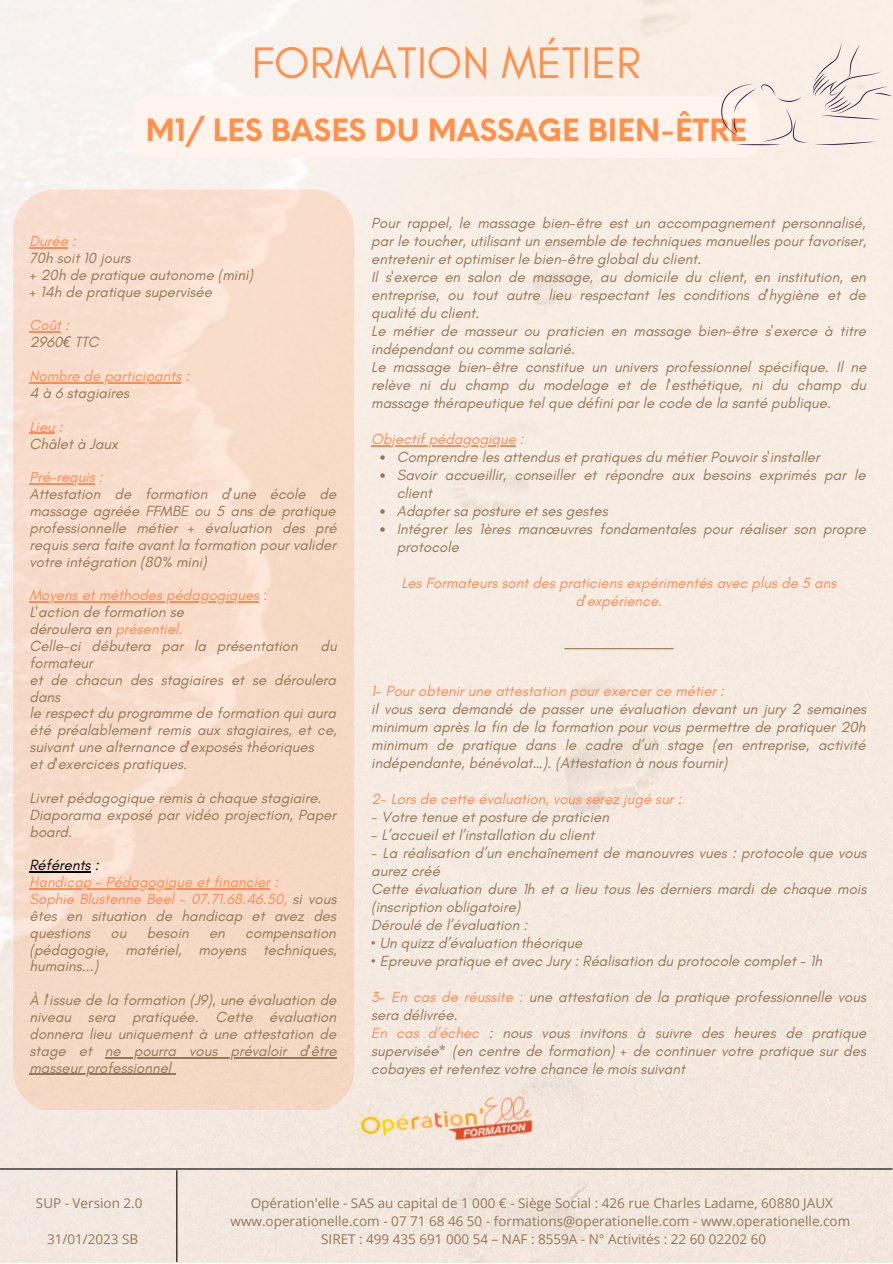
<style>
.page{position:relative;width:893px;height:1264px;background:#fff}
.page>*{position:absolute;margin:0;border:0;box-sizing:border-box;transform-origin:0 0}
.t1{font:45px "Glacial Indifference";color:#ff914d}
.t2{font:700 30px "Neue Einstellung";color:#ff914d}
.t3{font:italic 15px/18px "Glacial Indifference";color:#947858}
.t4{font:italic 15px/16.8px "Glacial Indifference";color:#fe8b56;text-align:center}
.t5{font:italic 15px "Glacial Indifference";color:#000}
.t6{font:13.5px/18px "Open Sans";color:#947858;text-align:center}
.s1{color:#fe8b56}
.s2{font-family:"Noto Sans"}
.s3{font-style:normal;color:#fe8b56}
.s4{color:#947858}
</style>
<div class="page">
<img style="left:0;top:0;width:892px;height:1262px">
<img style="left:333px;top:1077px;width:227px;height:82px">
<svg style="left:13px;top:190px;width:341px;height:920px;background:#f7dbc8"></svg>
<svg style="left:380px;top:455px;width:5px;height:5px"></svg>
<svg style="left:380px;top:473px;width:5px;height:5px"></svg>
<svg style="left:380px;top:509px;width:5px;height:5px"></svg>
<svg style="left:380px;top:527px;width:5px;height:4px"></svg>
<hr style="left:371px;top:445px;width:145px;height:1px;background:#fe8b56">
<hr style="left:0;top:1168px;width:892px;height:1px;background:#000">
<hr style="left:176px;top:1170px;width:1px;height:91px;background:#000">
<hr style="left:29px;top:247px;width:39px;height:1px;background:#fe8b56">
<hr style="left:29px;top:331px;width:32px;height:2px;background:#fe8b56">
<hr style="left:29px;top:382px;width:152px;height:1px;background:#fe8b56">
<svg style="left:29px;top:433px;width:26px;height:1px"></svg>
<hr style="left:29px;top:483px;width:66px;height:1px;background:#fe8b56">
<hr style="left:29px;top:601px;width:230px;height:1px;background:#fe8b56">
<hr style="left:29px;top:871px;width:62px;height:1px;background:#000">
<hr style="left:29px;top:888px;width:241px;height:1px;background:#fe8b56">
<hr style="left:105px;top:1056px;width:231px;height:2px;background:#947858">
<hr style="left:29px;top:1073px;width:142px;height:1px;background:#947858">
<div style="left:134px;top:97px;width:625px;height:61px;background:#fff4ed;border-radius:15px"></div>
<svg style="left:721px;top:43px;width:171px;height:102px;background:#f1e7df"></svg>
<hr style="left:564px;top:648px;width:109px;height:1px;background:#947858">
<h1 class="t1" style="left:252px;top:35px;width:390px">FORMATION MÉTIER</h1>
<h2 class="t2" style="left:146px;top:103px;width:603px">M1/ LES BASES DU MASSAGE BIEN-ÊTRE</h2>
<p class="t4" style="left:29px;top:232px;width:48px">Durée :</p>
<p class="t3" style="left:29px;top:249px;width:225px;line-height:16.8px">70h soit 10 jours<br>+ 20h de pratique autonome (mini) + 14h de pratique supervisée</p>
<p class="t3" style="left:29px;top:317px;width:71px;line-height:16.8px"><span class="s1">Coût :<br></span>2960<span class="s2">€</span> TTC</p>
<p class="t4" style="left:29px;top:367px;width:161px">Nombre de participants :</p>
<p class="t3" style="left:29px;top:383px;width:101px">4 à 6 stagiaires</p>
<p class="t4" style="left:29px;top:418px;width:35px">Lieu :</p>
<p class="t3" style="left:29px;top:434px;width:90px">Châlet à Jaux</p>
<p class="t4" style="left:29px;top:468px;width:75px">Pré-requis :</p>
<p class="t3" style="left:29px;top:485px;width:309px;line-height:16.8px;text-align:justify">Attestation de formation d'une école de massage agréée FFMBE ou 5 ans de pratique professionnelle métier + évaluation des pré requis sera faite avant la formation pour valider votre intégration (80% mini)</p>
<p class="t3" style="left:29px;top:586px;width:270px;line-height:16.8px"><span class="s1">Moyens et méthodes pédagogiques</span> <span class="s3">:<br></span>L'action de formation se<br>déroulera en <span class="s1">présentiel.<br></span>Celle-ci débutera par la présentation</p>
<p class="t3" style="left:320px;top:636px;width:18px">du</p>
<p class="t3" style="left:29px;top:654px;width:308px;line-height:16.8px">formateur<br>et de chacun des stagiaires et se déroulera dans<br>le respect du programme de formation qui aura été préalablement remis aux stagiaires, et ce, suivant une alternance d'exposés théoriques<br>et d'exercices pratiques.</p>
<p class="t3" style="left:29px;top:789px;width:308px;line-height:16.8px">Livret pédagogique remis à chaque stagiaire.<br>Diaporama exposé par vidéo projection, Paper board.</p>
<p class="t5" style="left:29px;top:856px;width:71px">Référents :</p>
<p class="t4" style="left:29px;top:873px;width:308px;text-align:left">Handicap - Pédagogique et financier :<br>Sophie Blustenne Beel - 07.71.68.46.50, <span class="s4">si vous êtes en situation de handicap et avez des questions</span></p>
<p class="t3" style="left:110px;top:923px;width:17px">ou</p>
<p class="t3" style="left:147px;top:923px;width:44px">besoin</p>
<p class="t3" style="left:209px;top:923px;width:17px">en</p>
<p class="t3" style="left:29px;top:924px;width:308px;line-height:16.8px;text-align:justify;text-indent:216px">compensation (pédagogie, matériel, moyens techniques, humains...)</p>
<p class="t3" style="left:29px;top:991px;width:309px;line-height:16.8px;text-align:justify">À l'issue de la formation (J9), une évaluation de niveau sera pratiquée. Cette évaluation donnera lieu uniquement à une attestation de stage et ne pourra vous prévaloir d'être masseur professionnel</p>
<p class="t3" style="left:371px;top:214px;width:496px">Pour rappel, le massage bien-être est un accompagnement personnalisé, par le toucher, utilisant un ensemble de techniques manuelles pour favoriser, entretenir et optimiser le bien-être global du client.<br>Il s'exerce en salon de massage, au domicile du client, en institution, en entreprise, ou tout autre lieu respectant les conditions d'hygiène et de qualité du client.<br>Le métier de masseur ou praticien en massage bien-être s'exerce à titre indépendant ou comme salarié.<br>Le massage bien-être constitue un univers professionnel spécifique. Il ne relève ni du champ du modelage et de l'esthétique, ni du champ du massage thérapeutique tel que défini par le code de la santé publique.</p>
<p class="t4" style="left:371px;top:430px;width:154px">Objectif pédagogique :</p>
<p class="t3" style="left:397px;top:448px;width:470px">Comprendre les attendus et pratiques du métier Pouvoir s'installer<br>Savoir accueillir, conseiller et répondre aux besoins exprimés par le client<br>Adapter sa posture et ses gestes<br>Intégrer les 1ères manœuvres fondamentales pour réaliser son propre protocole</p>
<p class="t4" style="left:401px;top:573px;width:436px;line-height:18px">Les Formateurs sont des praticiens expérimentés avec plus de 5 ans d'expérience.</p>
<p class="t4" style="left:371px;top:682px;width:354px">1- Pour obtenir une attestation pour exercer ce métier :</p>
<p class="t3" style="left:371px;top:699px;width:496px;text-align:justify">il vous sera demandé de passer une évaluation devant un jury 2 semaines minimum après la fin de la formation pour vous permettre de pratiquer 20h minimum de pratique dans le cadre d’un stage (en entreprise, activité indépendante, bénévolat…). (Attestation à nous fournir)</p>
<p class="t4" style="left:371px;top:790px;width:312px">2- Lors de cette évaluation, vous serez jugé sur :</p>
<p class="t3" style="left:371px;top:807px;width:239px">- Votre tenue et posture de praticien</p>
<p class="t3" style="left:371px;top:825px;width:224px">- L’accueil et l’installation du client</p>
<p class="t3" style="left:371px;top:843px;width:496px">- La réalisation d’un enchaînement de manouvres vues : protocole que vous aurez créé<br>Cette évaluation dure 1h et a lieu tous les derniers mardi de chaque mois (inscription obligatoire)<br>Déroulé de l’évaluation :</p>
<p class="t3" style="left:371px;top:933px;width:212px">• Un quizz d’évaluation théorique</p>
<p class="t3" style="left:371px;top:951px;width:452px">• Epreuve pratique et avec Jury : Réalisation du protocole complet - 1h</p>
<p class="t3" style="left:371px;top:987px;width:496px"><span class="s1">3- En cas de réussite :</span> une attestation de la pratique professionnelle vous sera délivrée.<br><span class="s1">En cas d’échec</span> : nous vous invitons à suivre des heures de pratique supervisée* (en centre de formation) + de continuer votre pratique sur des cobayes et retentez votre chance le mois suivant</p>
<p class="t6" style="left:36px;top:1193px;width:108px">SUP - Version 2.0</p>
<p class="t6" style="left:47px;top:1229px;width:93px">31/01/2023 SB</p>
<p class="t6" style="left:230px;top:1193px;width:621px">Opération'elle - SAS au capital de 1 000 € - Siège Social : 426 rue Charles Ladame, 60880 JAUX www.operationelle.com - 07 71 68 46 50 - formations@operationelle.com - www.operationelle.com<br>SIRET : 499 435 691 000 54 – NAF : 8559A - N° Activités : 22 60 02202 60</p>
</div>
